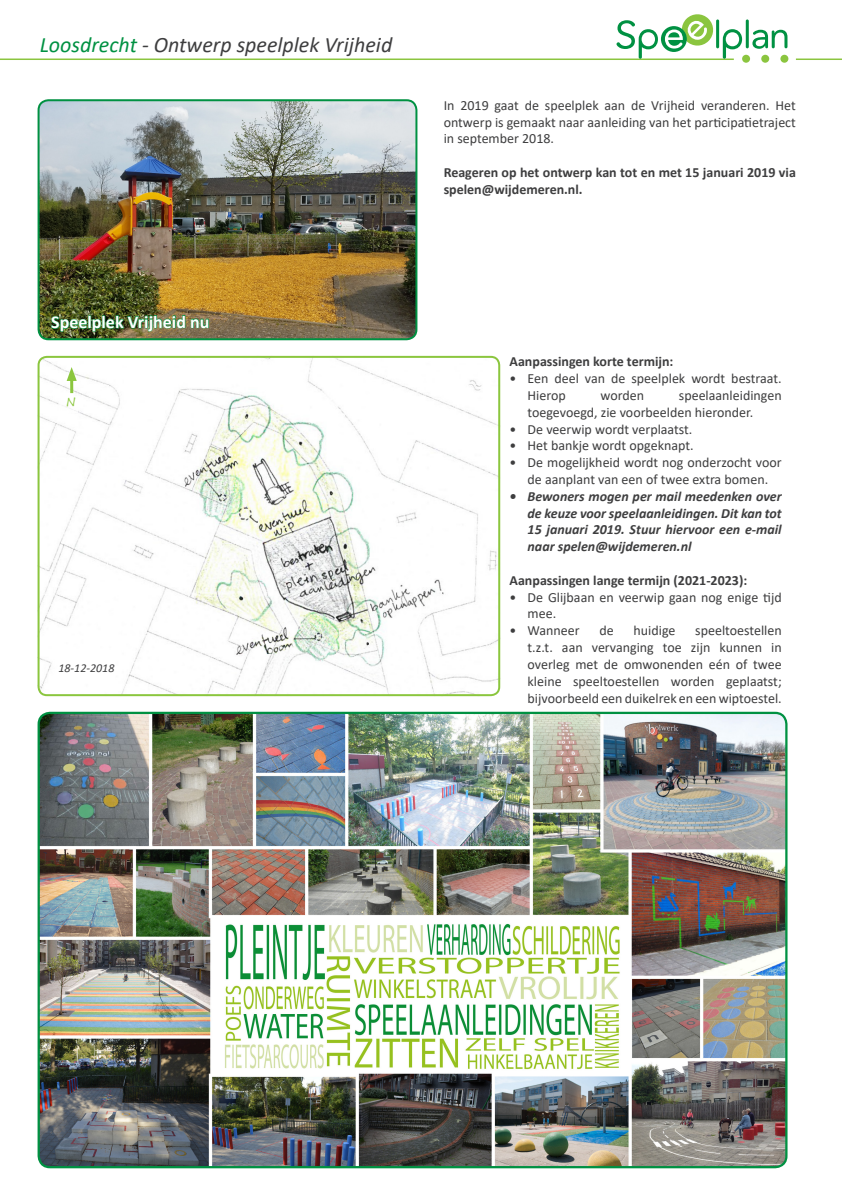
<style>
.page{position:relative;width:842px;height:1191px;background:#fff}
.page>*{position:absolute;margin:0;border:0;box-sizing:border-box;transform-origin:0 0}
.t1{font:italic 22px "Calibri";color:#3e3e3f}
.Subkopje{font:700 18px "Calibri";letter-spacing:-.005em;color:#fff}
.t2{font:14px/16.8px "Calibri";color:#3e3e3f}
.t3{font:italic 700 14px/16.8px "Calibri";color:#3e3e3f;text-align:justify}
.t4{font:700 14px/16.8px "Calibri";color:#3e3e3f}
.Subkopje-2{font:italic 12px "Calibri";color:#3e3e3f}
.Subkopje-3{font:12px "Segoe Print";color:#8bc63e}
.s1{color:#009142}
</style>
<div class="page">
<img style="left:38px;top:356px;width:462px;height:340px">
<div style="left:38px;top:356px;width:462px;height:340px;border:2px solid #8bc63e;border-radius:8px"></div>
<hr style="left:0;top:58px;width:734px;height:2px;background:#8bc53f">
<hr style="left:796px;top:58px;width:46px;height:2px;background:#8bc53f">
<svg style="left:616px;top:14px;width:171px;height:45px"></svg>
<div style="left:742px;top:55px;width:8px;height:8px;background:#8bc53f;border-radius:50%"></div>
<div style="left:761px;top:55px;width:8px;height:8px;background:#8bc53f;border-radius:50%"></div>
<div style="left:780px;top:55px;width:8px;height:8px;background:#8bc53f;border-radius:50%"></div>
<img style="left:39px;top:100px;width:377px;height:239px">
<div style="left:38px;top:99px;width:379px;height:241px;border:2px solid #009142;border-radius:10px"></div>
<svg style="left:51px;top:310px;width:159px;height:387px"></svg>
<img style="left:39px;top:714px;width:747px;height:453px">
<div style="left:38px;top:711px;width:749px;height:457px;border:2px solid #009142;border-radius:11px"></div>
<p class="t1" style="left:40px;top:29px;width:354px"><span class="s1">Loosdrecht</span> - Ontwerp speelplek Vrijheid</p>
<p class="Subkopje" style="left:51px;top:309px;width:160px">Speelplek Vrijheid nu</p>
<p class="Subkopje-3" style="left:66px;top:391px;width:11px">N</p>
<p class="Subkopje-2" style="left:58px;top:660px;width:58px">18-12-2018</p>
<p class="t2" style="left:444px;top:96px;width:354px;text-align:justify">In 2019 gaat de speelplek aan de Vrijheid veranderen. Het ontwerp is gemaakt naar aanleiding van het participatietraject in september 2018.</p>
<p class="t4" style="left:444px;top:164px;width:354px">Reageren op het ontwerp kan tot en met 15 januari 2019 via spelen@wijdemeren.nl.</p>
<p class="t4" style="left:510px;top:353px;width:165px">Aanpassingen korte termijn:</p>
<p class="t2" style="left:528px;top:370px;width:256px;text-indent:-18px">• Een deel van de speelplek wordt bestraat.<br>Hierop</p>
<p class="t2" style="left:528px;top:386px;width:256px;text-indent:151px">speelaanleidingen toegevoegd, zie voorbeelden hieronder.</p>
<p class="t2" style="left:510px;top:420px;width:184px">• De veerwip wordt verplaatst.</p>
<p class="t2" style="left:510px;top:437px;width:186px">• Het bankje wordt opgeknapt.</p>
<p class="t2" style="left:510px;top:454px;width:274px;text-align:center">• De mogelijkheid wordt nog onderzocht voor de aanplant van een of twee extra bomen.</p>
<p class="t3" style="left:528px;top:487px;width:256px;text-indent:-18px">• Bewoners mogen per mail meedenken over de keuze voor speelaanleidingen. Dit kan tot 15 januari 2019. Stuur hiervoor een e-mail naar spelen@wijdemeren.nl</p>
<p class="t4" style="left:510px;top:571px;width:239px">Aanpassingen lange termijn (2021-2023):</p>
<p class="t2" style="left:528px;top:588px;width:256px;text-indent:-18px">• De Glijbaan en veerwip gaan nog enige tijd mee.</p>
<p class="t2" style="left:510px;top:622px;width:72px">• Wanneer</p>
<p class="t2" style="left:599px;top:622px;width:16px">de</p>
<p class="t2" style="left:634px;top:622px;width:43px">huidige</p>
<p class="t2" style="left:600px;top:386px;width:45px">worden</p>
<p class="t2" style="left:528px;top:622px;width:256px;text-align:justify;text-indent:168px">speeltoestellen t.z.t. aan vervanging toe zijn kunnen in overleg met de omwonenden eén of twee kleine speeltoestellen worden geplaatst; bijvoorbeeld een duikelrek en een wiptoestel.</p>
</div>
